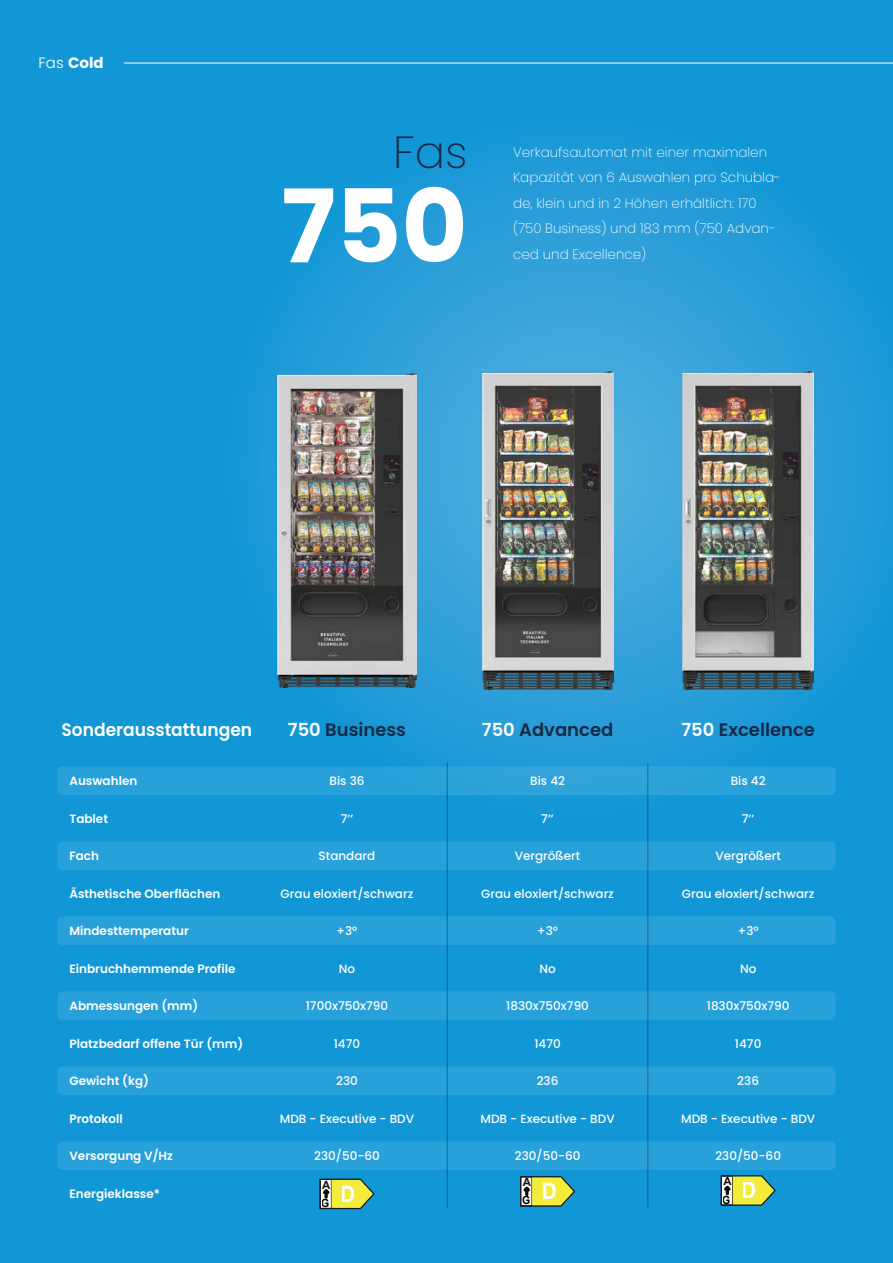
<style>
.page{position:relative;width:893px;height:1263px;background:#1197d6}
.page>*{position:absolute;margin:0;border:0;box-sizing:border-box;transform-origin:0 0}
.t1{font:700 101.4px "Poppins";color:#fff}
.t2{font:200 45px "Poppins";color:#162946}
.t3{font:700 22.5px "Arial";color:#fff;scale:.93 1}
.t4{font:600 18px "Poppins";color:#162946}
.t5{font:600 18px "Poppins";color:#fff;scale:.95 1}
.t6{font:700 15px "Poppins";color:#fff}
.t7{font:200 13.5px/25.5px "Poppins";color:#fff}
.t8{font:500 12px "Poppins";color:#fff}
.t9{font:600 12px "Poppins";color:#fff}
.t10{font:700 11.4px "Arial";color:#161218}
.t11{font:700 11.25px "Arial";color:#000001;scale:.93 1}
.s1{font-weight:300}
.s2{color:#fff}
</style>
<div class="page">
<svg style="left:259px;top:151px;width:632px;height:682px"></svg>
<hr style="left:124px;top:63px;width:769px;height:1px;background:#fff">
<div style="left:57px;top:766px;width:778px;height:29px;background:#28a1da;border-radius:5px"></div>
<div style="left:57px;top:841px;width:778px;height:29px;background:#28a1da;border-radius:5px"></div>
<div style="left:57px;top:916px;width:778px;height:29px;background:#28a1da;border-radius:5px"></div>
<div style="left:57px;top:991px;width:778px;height:29px;background:#28a1da;border-radius:5px"></div>
<div style="left:57px;top:1066px;width:778px;height:29px;background:#28a1da;border-radius:5px"></div>
<div style="left:57px;top:1141px;width:778px;height:29px;background:#28a1da;border-radius:5px"></div>
<hr style="left:447px;top:762px;width:1px;height:446px;background:#162946">
<hr style="left:647px;top:762px;width:1px;height:446px;background:#162946">
<img style="left:277px;top:373px;width:140px;height:314px">
<img style="left:482px;top:372px;width:131px;height:317px">
<img style="left:683px;top:372px;width:131px;height:317px">
<svg style="left:520px;top:1176px;width:55px;height:31px"></svg>
<svg style="left:720px;top:1175px;width:56px;height:31px"></svg>
<svg style="left:319px;top:1178px;width:56px;height:32px"></svg>
<p class="t6" style="left:39px;top:54px;width:67px"><span class="s1">Fas</span> Cold</p>
<h2 class="t2" style="left:393px;top:126px;width:76px">Fas</h2>
<h1 class="t1" style="left:281px;top:168px;width:188px">750</h1>
<p class="t7" style="left:513px;top:139px;width:269px">Verkaufsautomat mit einer maximalen Kapazität von 6 Auswahlen pro Schubla&shy;de, klein und in 2 Höhen erhältlich: 170 (750 Business) und 183 mm (750 Advan&shy;ced und Excellence)</p>
<h3 class="t5" style="left:61px;top:719px;width:202px">Sonderausstattungen</h3>
<p class="t9" style="left:69px;top:774px;width:69px">Auswahlen</p>
<p class="t9" style="left:69px;top:811px;width:40px">Tablet</p>
<p class="t9" style="left:69px;top:849px;width:31px">Fach</p>
<p class="t9" style="left:69px;top:886px;width:152px">Ästhetische Oberflächen</p>
<p class="t9" style="left:69px;top:924px;width:121px">Mindesttemperatur</p>
<p class="t9" style="left:69px;top:961px;width:167px">Einbruchhemmende Profile</p>
<p class="t9" style="left:69px;top:999px;width:130px">Abmessungen (mm)</p>
<p class="t9" style="left:69px;top:1036px;width:175px">Platzbedarf offene Tür (mm)</p>
<p class="t9" style="left:69px;top:1074px;width:81px">Gewicht (kg)</p>
<p class="t9" style="left:69px;top:1111px;width:55px">Protokoll</p>
<p class="t9" style="left:69px;top:1149px;width:105px">Versorgung V/Hz</p>
<p class="t9" style="left:69px;top:1186px;width:92px">Energieklasse*</p>
<h3 class="t4" style="left:288px;top:719px;width:120px"><span class="s2">750</span> Business</h3>
<p class="t8" style="left:329px;top:774px;width:37px">Bis 36</p>
<p class="t8" style="left:341px;top:811px;width:14px">7’’</p>
<p class="t8" style="left:319px;top:849px;width:58px">Standard</p>
<p class="t8" style="left:281px;top:886px;width:134px">Grau eloxiert/schwarz</p>
<p class="t8" style="left:337px;top:924px;width:22px">+3°</p>
<p class="t8" style="left:339px;top:961px;width:18px">No</p>
<p class="t8" style="left:306px;top:999px;width:84px">1700x750x790</p>
<p class="t8" style="left:334px;top:1036px;width:28px">1470</p>
<p class="t8" style="left:336px;top:1074px;width:23px">230</p>
<p class="t8" style="left:280px;top:1111px;width:136px">MDB - Executive - BDV</p>
<p class="t8" style="left:314px;top:1149px;width:67px">230/50-60</p>
<h3 class="t4" style="left:482px;top:719px;width:133px"><span class="s2">750</span> Advanced</h3>
<p class="t8" style="left:530px;top:774px;width:36px">Bis 42</p>
<p class="t8" style="left:541px;top:811px;width:14px">7’’</p>
<p class="t8" style="left:515px;top:849px;width:67px">Vergrößert</p>
<p class="t8" style="left:481px;top:886px;width:134px">Grau eloxiert/schwarz</p>
<p class="t8" style="left:537px;top:924px;width:22px">+3°</p>
<p class="t8" style="left:539px;top:961px;width:18px">No</p>
<p class="t8" style="left:506px;top:999px;width:84px">1830x750x790</p>
<p class="t8" style="left:534px;top:1036px;width:28px">1470</p>
<p class="t8" style="left:537px;top:1074px;width:23px">236</p>
<p class="t8" style="left:480px;top:1111px;width:136px">MDB - Executive - BDV</p>
<p class="t8" style="left:515px;top:1149px;width:67px">230/50-60</p>
<h3 class="t4" style="left:681px;top:719px;width:135px"><span class="s2">750</span> Excellence</h3>
<p class="t8" style="left:731px;top:774px;width:36px">Bis 42</p>
<p class="t8" style="left:742px;top:811px;width:14px">7’’</p>
<p class="t8" style="left:715px;top:849px;width:67px">Vergrößert</p>
<p class="t8" style="left:682px;top:886px;width:134px">Grau eloxiert/schwarz</p>
<p class="t8" style="left:738px;top:924px;width:22px">+3°</p>
<p class="t8" style="left:740px;top:961px;width:18px">No</p>
<p class="t8" style="left:707px;top:999px;width:84px">1830x750x790</p>
<p class="t8" style="left:735px;top:1036px;width:28px">1470</p>
<p class="t8" style="left:737px;top:1074px;width:23px">236</p>
<p class="t8" style="left:681px;top:1111px;width:136px">MDB - Executive - BDV</p>
<p class="t8" style="left:715px;top:1149px;width:67px">230/50-60</p>
<p class="t10" style="left:322px;top:1177px;width:10px">A</p>
<p class="t11" style="left:322px;top:1195px;width:10px">G</p>
<p class="t10" style="left:723px;top:1174px;width:10px">A</p>
<p class="t10" style="left:523px;top:1174px;width:10px">A</p>
<p class="t11" style="left:522px;top:1193px;width:10px">G</p>
<h3 class="t3" style="left:541px;top:1176px;width:18px">D</h3>
<h3 class="t3" style="left:341px;top:1179px;width:18px">D</h3>
<p class="t11" style="left:723px;top:1192px;width:10px">G</p>
<h3 class="t3" style="left:742px;top:1175px;width:18px">D</h3>
</div>
